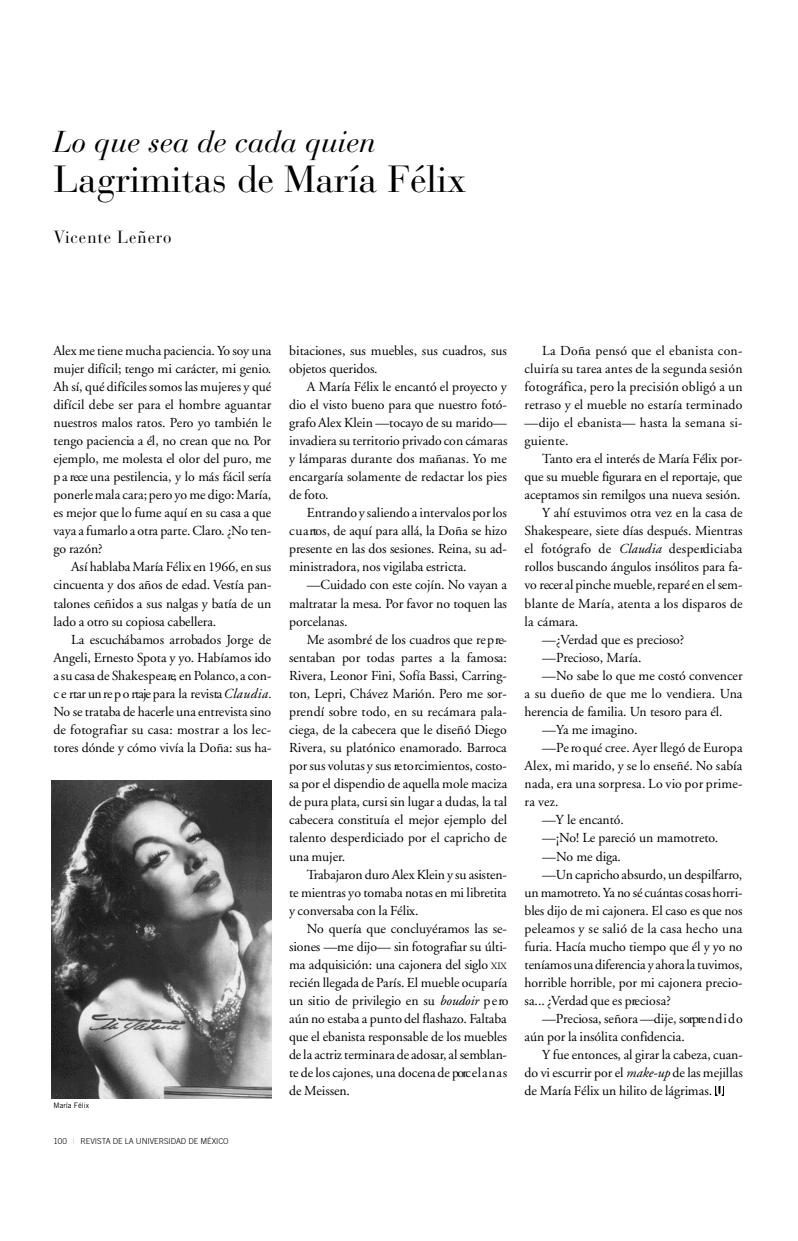
<style>
.page{position:relative;width:798px;height:1241px;background:#fff}
.page>*{position:absolute;margin:0;border:0;box-sizing:border-box;transform-origin:0 0}
.t1{font:37.5px "Bauer Bodoni";letter-spacing:-.005em;color:#000}
.t2{font:italic 30px "Bauer Bodoni";letter-spacing:-.01em;color:#000}
.t3{font:17.5px "Bauer Bodoni";letter-spacing:.055em;color:#000;scale:.95 1}
.t4{font:13.75px/18px "Adobe Garamond";color:#000;text-align:justify}
.t5{font:300 8.12px "Trade Gothic";letter-spacing:-.01em;color:#000}
.t6{font:7.5px "Trade Gothic";letter-spacing:-.005em;color:#000}
.s1{font-style:italic}
.s2{font-weight:400;color:#bfbfbf}
.s3{font-size:9.62px}
</style>
<div class="page">
<img style="left:51px;top:780px;width:220px;height:318px">
<svg style="left:715px;top:1086px;width:8px;height:9px"></svg>
<svg style="left:716px;top:1086px;width:6px;height:9px"></svg>
<h2 class="t2" style="left:53px;top:130px;width:323px">Lo que sea de cada quien</h2>
<h1 class="t1" style="left:53px;top:164px;width:413px">Lagrimitas de María Félix</h1>
<p class="t3" style="left:53px;top:230px;width:126px">Vicente Leñero</p>
<p class="t4" style="left:53px;top:342px;width:219px">Alex me tiene mucha paciencia. Yo soy una mujer difícil; tengo mi carácter, mi genio.<br>Ah sí, qué difíciles somos las mujeres y qué difícil debe ser para el hombre aguantar nuestros malos ratos. Pero yo también le tengo paciencia a él, no crean que no. Po r ejemplo, me molesta el olor del puro, me p a rece una pestilencia, y lo más fácil sería ponerle mala cara; pero yo me digo: Ma ría , es mejor que lo fume aquí en su casa a que vaya a fumarlo a otra parte. Claro. ¿No ten&shy;go razón?</p>
<p class="t4" style="left:53px;top:559px;width:219px;text-indent:18px">Así hablaba María Félix en 1966, en sus cincuenta y dos años de edad. Vestía pan&shy;talones ceñidos a sus nalgas y batía de un lado a otro su copiosa cabellera.</p>
<p class="t4" style="left:53px;top:631px;width:219px;text-indent:18px">La escuchábamos arrobados Jorge de Angeli, Ernesto Spota y yo. Habíamos ido a su casa de Sh a k e sp e a re, en Polanco, a con&shy;c e rtar un re p o rtaje para la revista <span class="s1">C la u d ia .<br></span>No se trataba de hacerle una entrevista sino de fotografiar su casa: mostrar a los lec&shy;tores dónde y cómo vivía la Doña: sus ha-</p>
<p class="t6" style="left:53px;top:1102px;width:37px">María Félix</p>
<p class="t5" style="left:53px;top:1137px;width:177px">100 <span class="s2">|</span> REVISTA DE LA UNIVERSIDAD DE MÉXICO</p>
<p class="t4" style="left:289px;top:342px;width:219px">b itaciones, sus muebles, sus cuadros, sus objetos queridos.</p>
<p class="t4" style="left:289px;top:378px;width:220px;text-indent:18px">A María Félix le encantó el proyecto y dio el visto bueno para que nuestro fotó&shy;grafo Alex Klein —tocayo de su marido— in vadiera su territorio privado con cámaras y lámparas durante dos mañanas. Yo me encargaría solamente de redactar los pies de foto.</p>
<p class="t4" style="left:289px;top:505px;width:219px;text-indent:18px">Entrando y saliendo a intervalos por los c u a rtos, de aquí para allá, la Doña se hizo p resente en las dos sesiones. Reina, su ad&shy;ministradora, nos vigilaba estricta.</p>
<p class="t4" style="left:289px;top:577px;width:219px;text-indent:18px">—Cuidado con este cojín. No vayan a maltratar la mesa. Por favor no toquen las porcelanas.</p>
<p class="t4" style="left:289px;top:631px;width:219px;text-indent:18px">Me asombré de los cuadros que re p re&shy;sentaban por todas partes a la famosa:<br>R ivera, Leonor Fini, Sofía Bassi, Carring&shy;ton, Lepri, Chávez Marión. Pe ro me sor&shy;p rendí sobre todo, en su recámara pala&shy;ciega, de la cabecera que le diseñó Diego R ivera, su platónico enamorado. Ba rro c a por sus volutas y sus re to rcimientos, costo&shy;sa por el dispendio de aquella mole maciza de pura plata, cursi sin lugar a dudas, la tal cabecera constituía el mejor ejemplo del talento desperdiciado por el capricho de una mujer.</p>
<p class="t4" style="left:289px;top:866px;width:219px;text-indent:18px">Tra b a ja ron duro Alex Klein y su asisten&shy;te mientras yo tomaba notas en mi libre tita y conversaba con la Félix.</p>
<p class="t4" style="left:289px;top:920px;width:221px;text-align:left;text-indent:18px">No quería que concluyéramos las se&shy;siones —me dijo— sin fotografiar su últi&shy;ma adquisición: una cajonera del siglo <span class="s3">X IX </span>recién llegada de París. El mueble ocuparía un sitio de privilegio en su <span class="s1">b o u d o ir</span> p e ro aún no estaba a punto del flashazo. Fa lta b a que el ebanista responsable de los muebles de la actriz terminara de adosar, al semblan&shy;te de los cajones, una docena de porc e la n a s de Me isse n .</p>
<p class="t4" style="left:524px;top:342px;width:219px;text-indent:18px">La Doña pensó que el ebanista con&shy;cluiría su tarea antes de la segunda sesión fotográfica, pero la precisión obligó a un retraso y el mueble no estaría terminado —dijo el ebanista— hasta la semana si&shy;g u ie n te .</p>
<p class="t4" style="left:542px;top:451px;width:202px">Tanto era el interés de María Félix por-</p>
<p class="t4" style="left:524px;top:469px;width:219px">que su mueble figurara en el reportaje, que</p>
<p class="t4" style="left:524px;top:487px;width:217px">aceptamos sin remilgos una nueva sesión.</p>
<p class="t4" style="left:542px;top:505px;width:202px">Y ahí estuvimos otra vez en la casa de</p>
<p class="t4" style="left:524px;top:523px;width:219px">Shakespeare, siete días después. Mientras</p>
<p class="t4" style="left:524px;top:541px;width:219px">el fotógrafo de <span class="s1">Claudia</span> d e s p e rd ic ia b a</p>
<p class="t4" style="left:524px;top:559px;width:219px">rollos buscando ángulos insólitos para fa-</p>
<p class="t4" style="left:524px;top:577px;width:219px">vo recer al pinche mueble, reparé en el sem-</p>
<p class="t4" style="left:524px;top:595px;width:219px">blante de María, atenta a los disparos de</p>
<p class="t4" style="left:524px;top:613px;width:55px">la cámara.</p>
<p class="t4" style="left:542px;top:631px;width:143px">—¿Verdad que es precioso?</p>
<p class="t4" style="left:542px;top:649px;width:101px">—Precioso, María.</p>
<p class="t4" style="left:542px;top:667px;width:202px">—No sabe lo que me costó convencer</p>
<p class="t4" style="left:524px;top:685px;width:219px">a su dueño de que me lo vendiera. Una</p>
<p class="t4" style="left:524px;top:703px;width:199px">herencia de familia. Un tesoro para él.</p>
<p class="t4" style="left:542px;top:721px;width:97px">—Ya me imagino.</p>
<p class="t4" style="left:542px;top:739px;width:202px">— Pe ro qué cree. Ayer llegó de Eu ro p a</p>
<p class="t4" style="left:524px;top:757px;width:219px">Alex, mi marido, y se lo enseñé. No sabía</p>
<p class="t4" style="left:524px;top:776px;width:219px">nada, era una sorpresa. Lo vio por prime-</p>
<p class="t4" style="left:524px;top:794px;width:35px">ra vez .</p>
<p class="t4" style="left:542px;top:812px;width:83px">—Y le encantó.</p>
<p class="t4" style="left:542px;top:830px;width:177px">—¡No! Le pareció un mamotreto.</p>
<p class="t4" style="left:542px;top:848px;width:80px">—No me diga.</p>
<p class="t4" style="left:524px;top:866px;width:219px;text-indent:18px">— Un capricho absurdo, un despilfarro , unmamotre to. Ya no sé cuántas cosashorri&shy;bles dijo de mi cajonera. El caso es que nos peleamos y se salió de la casa hecho una furia. Hacía mucho tiempo que él y yo no teníamosuna diferencia y ahora la tuvimos, horrible horrible, por mi cajonera precio&shy;sa... ¿Ve rdad que es pre c io sa ?</p>
<p class="t4" style="left:524px;top:1010px;width:219px;text-indent:18px">— Preciosa, señora —dije, sorpre n d i d o aún por la insólita confidencia.</p>
<p class="t4" style="left:524px;top:1047px;width:220px;text-indent:18px">Y fue entonces, al girar la cabeza, cuan&shy;do vi escurrir por el <span class="s1">make-up</span> de las mejillas de María Félix un hilito de lágrimas.</p>
</div>
